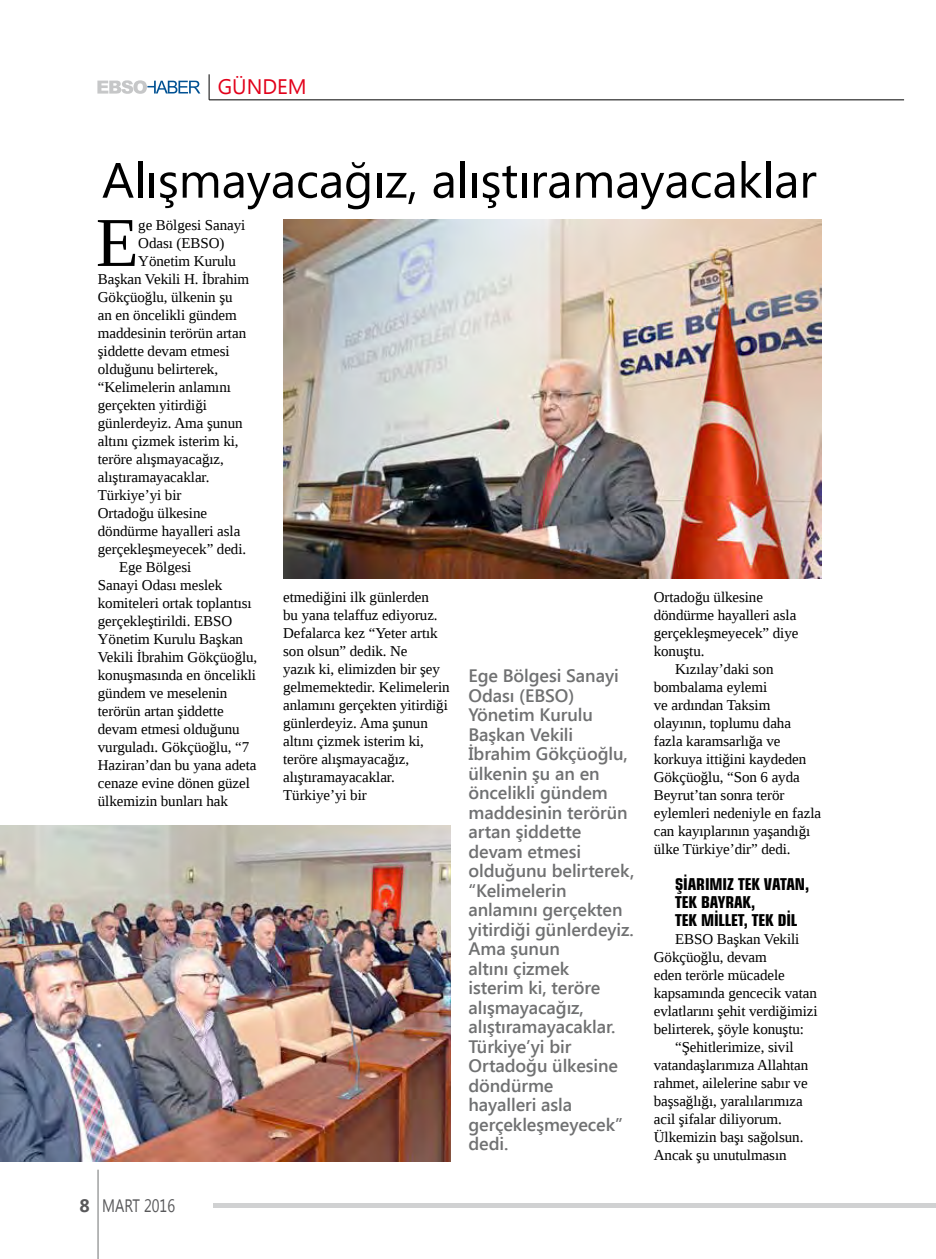
<style>
.page{position:relative;width:936px;height:1259px;background:#fff}
.page>*{position:absolute;margin:0;border:0;box-sizing:border-box;transform-origin:0 0}
.t1{font:70.05px "Liberation Serif";color:#000}
.t2{font:49.5px "Segoe UI";letter-spacing:-.005em;color:#000}
.t3{font:21px "Segoe UI";color:#e2001a}
.t4{font:600 18px/19.5px "Segoe UI";letter-spacing:-.005em;color:#707172}
.t5{font:18px "Segoe UI";color:#58585a;scale:.8 1}
.t6{font:700 condensed 16.5px/18px "Square 721 BT";letter-spacing:-.005em;color:#000}
.t7{font:15px/18px "Liberation Serif";letter-spacing:-.005em;color:#000}
.s1{font-weight:700}
</style>
<div class="page">
<hr style="left:98px;top:1169px;width:1px;height:90px;background:#707172">
<hr style="left:213px;top:1203px;width:722px;height:4px;background:#d0d1d2">
<svg style="left:97px;top:80px;width:103px;height:14px"></svg>
<hr style="left:209px;top:100px;width:695px;height:1px;background:#000">
<svg style="left:209px;top:74px;width:1px;height:26px"></svg>
<img style="left:283px;top:219px;width:538px;height:359px">
<img style="left:0;top:825px;width:450px;height:336px">
<h3 class="t3" style="left:218px;top:72px;width:90px">GÜNDEM</h3>
<h2 class="t2" style="left:102px;top:146px;width:716px">Alışmayacağız, alıştıramayacaklar</h2>
<h1 class="t1" style="left:96px;top:197px;width:44px">E</h1>
<p class="t7" style="left:138px;top:216px;width:109px">ge Bölgesi Sanayi</p>
<p class="t7" style="left:138px;top:234px;width:88px">Odası (EBSO)</p>
<p class="t7" style="left:138px;top:252px;width:99px">Yönetim Kurulu</p>
<p class="t7" style="left:98px;top:270px;width:153px">Başkan Vekili H. İbrahim</p>
<p class="t7" style="left:98px;top:288px;width:136px">Gökçüoğlu, ülkenin şu</p>
<p class="t7" style="left:98px;top:306px;width:140px">an en öncelikli gündem</p>
<p class="t7" style="left:98px;top:324px;width:150px">maddesinin terörün artan</p>
<p class="t7" style="left:98px;top:342px;width:133px">şiddette devam etmesi</p>
<p class="t7" style="left:98px;top:360px;width:122px">olduğunu belirterek,</p>
<p class="t7" style="left:98px;top:378px;width:135px">“Kelimelerin anlamını</p>
<p class="t7" style="left:98px;top:396px;width:111px">gerçekten yitirdiği</p>
<p class="t7" style="left:98px;top:414px;width:146px">günlerdeyiz. Ama şunun</p>
<p class="t7" style="left:98px;top:432px;width:142px">altını çizmek isterim ki,</p>
<p class="t7" style="left:98px;top:450px;width:127px">teröre alışmayacağız,</p>
<p class="t7" style="left:98px;top:468px;width:113px">alıştıramayacaklar.</p>
<p class="t7" style="left:98px;top:486px;width:85px">Türkiye’yi bir</p>
<p class="t7" style="left:98px;top:504px;width:111px">Ortadoğu ülkesine</p>
<p class="t7" style="left:98px;top:522px;width:144px">döndürme hayalleri asla</p>
<p class="t7" style="left:98px;top:540px;width:150px">gerçekleşmeyecek” dedi.</p>
<p class="t7" style="left:119px;top:558px;width:74px">Ege Bölgesi</p>
<p class="t7" style="left:98px;top:576px;width:126px">Sanayi Odası meslek</p>
<p class="t7" style="left:98px;top:594px;width:155px">komiteleri ortak toplantısı</p>
<p class="t7" style="left:98px;top:612px;width:136px">gerçekleştirildi. EBSO</p>
<p class="t7" style="left:98px;top:630px;width:147px">Yönetim Kurulu Başkan</p>
<p class="t7" style="left:98px;top:648px;width:161px">Vekili İbrahim Gökçüoğlu,</p>
<p class="t7" style="left:98px;top:666px;width:160px">konuşmasında en öncelikli</p>
<p class="t7" style="left:98px;top:684px;width:131px">gündem ve meselenin</p>
<p class="t7" style="left:98px;top:702px;width:127px">terörün artan şiddette</p>
<p class="t7" style="left:98px;top:720px;width:143px">devam etmesi olduğunu</p>
<p class="t7" style="left:98px;top:738px;width:153px">vurguladı. Gökçüoğlu, “7</p>
<p class="t7" style="left:98px;top:756px;width:160px">Haziran’dan bu yana adeta</p>
<p class="t7" style="left:98px;top:774px;width:153px">cenaze evine dönen güzel</p>
<p class="t7" style="left:98px;top:792px;width:132px">ülkemizin bunları hak</p>
<p class="t5" style="left:79px;top:1193px;width:121px"><span class="s1">8</span> MART 2016</p>
<p class="t7" style="left:283px;top:587px;width:168px">etmediğini ilk günlerden<br>bu yana telaffuz ediyoruz.<br>Defalarca kez “Yeter artık son olsun” dedik. Ne<br>yazık ki, elimizden bir şey gelmemektedir. Kelimelerin anlamını gerçekten yitirdiği günlerdeyiz. Ama şunun altını çizmek isterim ki, teröre alışmayacağız, alıştıramayacaklar.<br>Türkiye’yi bir</p>
<p class="t7" style="left:653px;top:587px;width:111px">Ortadoğu ülkesine</p>
<p class="t7" style="left:653px;top:605px;width:144px">döndürme hayalleri asla</p>
<p class="t7" style="left:653px;top:623px;width:146px">gerçekleşmeyecek” diye</p>
<p class="t7" style="left:653px;top:641px;width:52px">konuştu.</p>
<p class="t7" style="left:675px;top:659px;width:100px">Kızılay’daki son</p>
<p class="t7" style="left:653px;top:677px;width:115px">bombalama eylemi</p>
<p class="t7" style="left:653px;top:695px;width:118px">ve ardından Taksim</p>
<p class="t7" style="left:653px;top:713px;width:139px">olayının, toplumu daha</p>
<p class="t7" style="left:653px;top:731px;width:128px">fazla karamsarlığa ve</p>
<p class="t7" style="left:653px;top:749px;width:154px">korkuya ittiğini kaydeden</p>
<p class="t7" style="left:653px;top:767px;width:147px">Gökçüoğlu, “Son 6 ayda</p>
<p class="t7" style="left:653px;top:785px;width:132px">Beyrut’tan sonra terör</p>
<p class="t7" style="left:653px;top:803px;width:169px">eylemleri nedeniyle en fazla</p>
<p class="t7" style="left:653px;top:821px;width:158px">can kayıplarının yaşandığı</p>
<p class="t7" style="left:653px;top:839px;width:138px">ülke Türkiye’dir” dedi.</p>
<p class="t6" style="left:675px;top:874px;width:136px">ŞIARIMIZ TEK VATAN,<br>TEK BAYRAK,<br>TEK MILLET, TEK DIL</p>
<p class="t7" style="left:675px;top:929px;width:126px">EBSO Başkan Vekili</p>
<p class="t7" style="left:653px;top:947px;width:115px">Gökçüoğlu, devam</p>
<p class="t7" style="left:653px;top:965px;width:132px">eden terörle mücadele</p>
<p class="t7" style="left:653px;top:983px;width:165px">kapsamında gencecik vatan</p>
<p class="t7" style="left:653px;top:1001px;width:165px">evlatlarını şehit verdiğimizi</p>
<p class="t7" style="left:653px;top:1019px;width:152px">belirterek, şöyle konuştu:</p>
<p class="t7" style="left:675px;top:1037px;width:120px">“Şehitlerimize, sivil</p>
<p class="t7" style="left:653px;top:1055px;width:156px">vatandaşlarımıza Allahtan</p>
<p class="t7" style="left:653px;top:1073px;width:155px">rahmet, ailelerine sabır ve</p>
<p class="t7" style="left:653px;top:1091px;width:150px">başsağlığı, yaralılarımıza</p>
<p class="t7" style="left:653px;top:1109px;width:129px">acil şifalar diliyorum.</p>
<p class="t7" style="left:653px;top:1127px;width:151px">Ülkemizin başı sağolsun.</p>
<p class="t7" style="left:653px;top:1145px;width:134px">Ancak şu unutulmasın</p>
<p class="t4" style="left:468px;top:665px;width:167px">Ege Bölgesi Sanayi<br>Odası (EBSO)<br>Yönetim Kurulu<br>Başkan Vekili<br>İbrahim Gökçüoğlu, ülkenin şu an en öncelikli gündem maddesinin terörün artan şiddette devam etmesi olduğunu belirterek, “Kelimelerin anlamını gerçekten yitirdiği günlerdeyiz.<br>Ama şunun<br>altını çizmek<br>isterim ki, teröre alışmayacağız, alıştıramayacaklar.<br>Türkiye’yi bir<br>Ortadoğu ülkesine döndürme<br>hayalleri asla gerçekleşmeyecek” dedi.</p>
</div>
